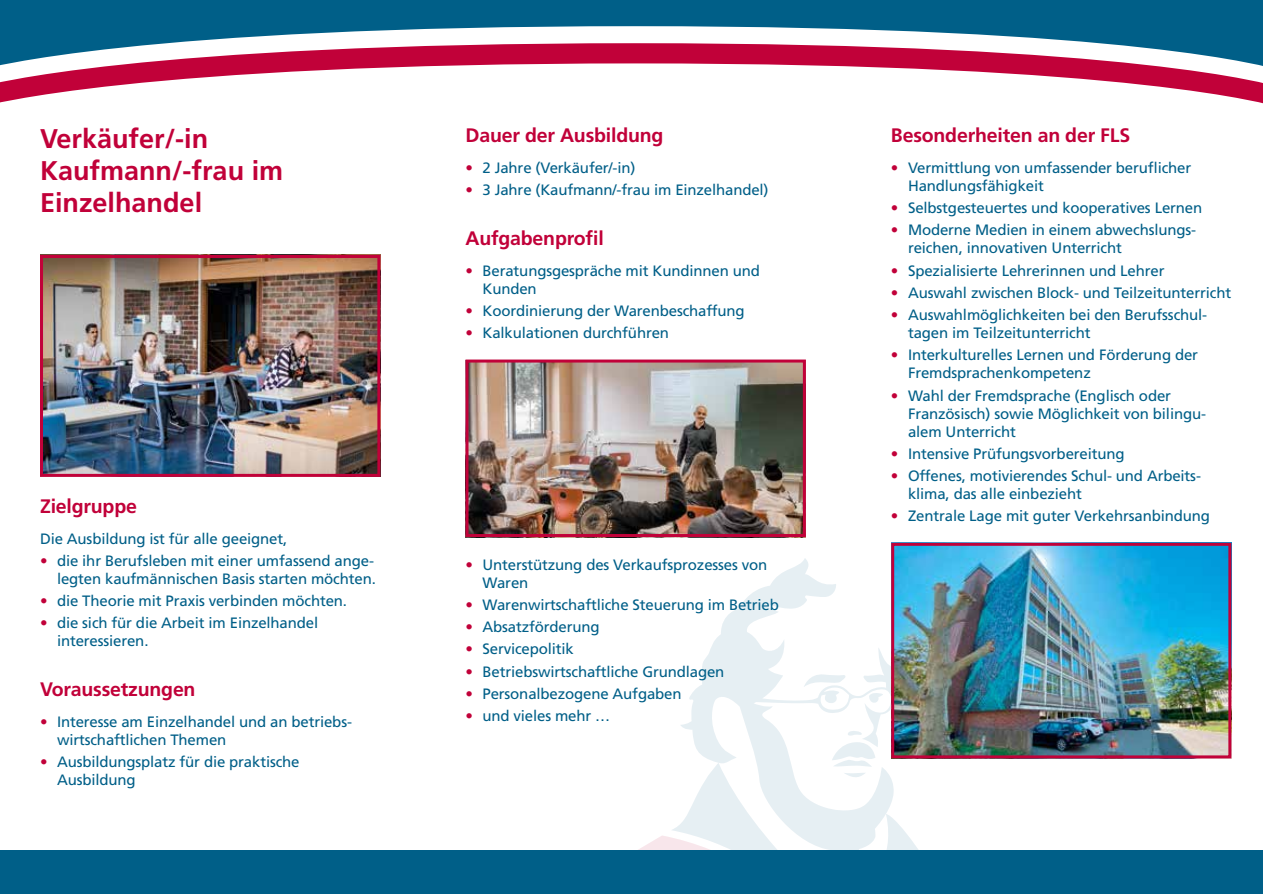
<style>
.page{position:relative;width:1263px;height:894px;background:#fff}
.page>*{position:absolute;margin:0;border:0;box-sizing:border-box;transform-origin:0 0}
.t1{font:700 27px/32.4px "Frutiger LT Std";color:#c10139}
.t2{font:700 19.5px "Frutiger LT Std";letter-spacing:-.01em;color:#c10139}
.t3{font:15px/18px "Frutiger LT Std";letter-spacing:-.01em;color:#005f88}
.s1{font-weight:700;color:#c10139}
</style>
<div class="page">
<svg style="left:672px;top:558px;width:254px;height:292px"></svg>
<div style="left:0;top:850px;width:1262px;height:43px;background:#005f88"></div>
<svg style="left:0;top:86px;width:1262px;height:17px"></svg>
<svg style="left:0;top:69px;width:1262px;height:17px"></svg>
<svg style="left:0;top:0;width:1262px;height:69px;fill:#005f88"></svg>
<img style="left:469px;top:363px;width:332px;height:170px">
<div style="left:465px;top:359px;width:340px;height:178px;border:3px solid #c10139"></div>
<img style="left:44px;top:259px;width:332px;height:213px">
<div style="left:40px;top:255px;width:340px;height:221px;border:3px solid #c10139"></div>
<img style="left:895px;top:546px;width:332px;height:208px">
<div style="left:891px;top:542px;width:340px;height:216px;border:3px solid #c10139"></div>
<svg style="left:635px;top:835px;width:230px;height:59px"></svg>
<h1 class="t1" style="left:40px;top:122px;width:245px">Verkäufer/-in<br>Kaufmann/-frau im<br>Einzelhandel</h1>
<h2 class="t2" style="left:40px;top:494px;width:98px">Zielgruppe</h2>
<p class="t3" style="left:40px;top:529px;width:249px">Die Ausbildung ist für alle geeignet,</p>
<p class="t3" style="left:40px;top:551px;width:337px;text-align:right"><span class="s1">•</span> die ihr Berufsleben mit einer umfassend ange&shy;legten kaufmännischen Basis starten möchten.</p>
<p class="t3" style="left:40px;top:591px;width:308px"><span class="s1">•</span> die Theorie mit Praxis verbinden möchten.</p>
<p class="t3" style="left:57px;top:614px;width:263px;text-indent:-17px"><span class="s1">•</span> die sich für die Arbeit im Einzelhandel interessieren.</p>
<h2 class="t2" style="left:40px;top:677px;width:157px">Voraussetzungen</h2>
<p class="t3" style="left:57px;top:712px;width:295px;text-indent:-17px"><span class="s1">•</span> Interesse am Einzelhandel und an betriebs&shy;wirtschaftlichen Themen</p>
<p class="t3" style="left:57px;top:752px;width:244px;text-indent:-17px"><span class="s1">•</span> Ausbildungsplatz für die praktische<br>Ausbildung</p>
<h2 class="t2" style="left:465px;top:124px;width:199px">Dauer der Ausbildung</h2>
<p class="t3" style="left:465px;top:158px;width:171px"><span class="s1">•</span> 2 Jahre (Verkäufer/-in)</p>
<p class="t3" style="left:465px;top:181px;width:304px"><span class="s1">•</span> 3 Jahre (Kaufmann/-frau im Einzelhandel)</p>
<h2 class="t2" style="left:465px;top:226px;width:140px">Aufgabenprofil</h2>
<p class="t3" style="left:482px;top:261px;width:279px;text-indent:-17px"><span class="s1">•</span> Beratungsgespräche mit Kundinnen und<br>Kunden</p>
<p class="t3" style="left:465px;top:302px;width:281px"><span class="s1">•</span> Koordinierung der Warenbeschaffung</p>
<p class="t3" style="left:465px;top:324px;width:205px"><span class="s1">•</span> Kalkulationen durchführen</p>
<p class="t3" style="left:482px;top:555px;width:286px;text-indent:-17px"><span class="s1">•</span> Unterstützung des Verkaufsprozesses von<br>Waren</p>
<p class="t3" style="left:465px;top:595px;width:315px"><span class="s1">•</span> Warenwirtschaftliche Steuerung im Betrieb</p>
<p class="t3" style="left:465px;top:617px;width:136px"><span class="s1">•</span> Absatzförderung</p>
<p class="t3" style="left:465px;top:640px;width:110px"><span class="s1">•</span> Servicepolitik</p>
<p class="t3" style="left:465px;top:662px;width:260px"><span class="s1">•</span> Betriebswirtschaftliche Grundlagen</p>
<p class="t3" style="left:465px;top:684px;width:217px"><span class="s1">•</span> Personalbezogene Aufgaben</p>
<p class="t3" style="left:465px;top:706px;width:146px"><span class="s1">•</span> und vieles mehr …</p>
<h2 class="t2" style="left:890px;top:124px;width:241px">Besonderheiten an der FLS</h2>
<p class="t3" style="left:907px;top:158px;width:285px;text-indent:-17px"><span class="s1">•</span> Vermittlung von umfassender beruflicher<br>Handlungsfähigkeit</p>
<p class="t3" style="left:890px;top:199px;width:313px"><span class="s1">•</span> Selbstgesteuertes und kooperatives Lernen</p>
<p class="t3" style="left:907px;top:221px;width:289px;text-indent:-17px"><span class="s1">•</span> Moderne Medien in einem abwechslungs&shy;reichen, innovativen Unterricht</p>
<p class="t3" style="left:890px;top:261px;width:275px"><span class="s1">•</span> Spezialisierte Lehrerinnen und Lehrer</p>
<p class="t3" style="left:890px;top:283px;width:342px"><span class="s1">•</span> Auswahl zwischen Block- und Teilzeitunterricht</p>
<p class="t3" style="left:907px;top:306px;width:299px;text-indent:-17px"><span class="s1">•</span> Auswahlmöglichkeiten bei den Berufsschul&shy;tagen im Teilzeitunterricht</p>
<p class="t3" style="left:907px;top:346px;width:291px;text-indent:-17px"><span class="s1">•</span> Interkulturelles Lernen und Förderung der<br>Fremdsprachenkompetenz</p>
<p class="t3" style="left:907px;top:386px;width:299px;text-indent:-17px"><span class="s1">•</span> Wahl der Fremdsprache (Englisch oder<br>Französisch) sowie Möglichkeit von bilingu&shy;alem Unterricht</p>
<p class="t3" style="left:890px;top:444px;width:235px"><span class="s1">•</span> Intensive Prüfungsvorbereitung</p>
<p class="t3" style="left:907px;top:467px;width:293px;text-indent:-17px"><span class="s1">•</span> Offenes, motivierendes Schul- und Arbeits&shy;klima, das alle einbezieht</p>
<p class="t3" style="left:890px;top:507px;width:320px"><span class="s1">•</span> Zentrale Lage mit guter Verkehrsanbindung</p>
</div>
